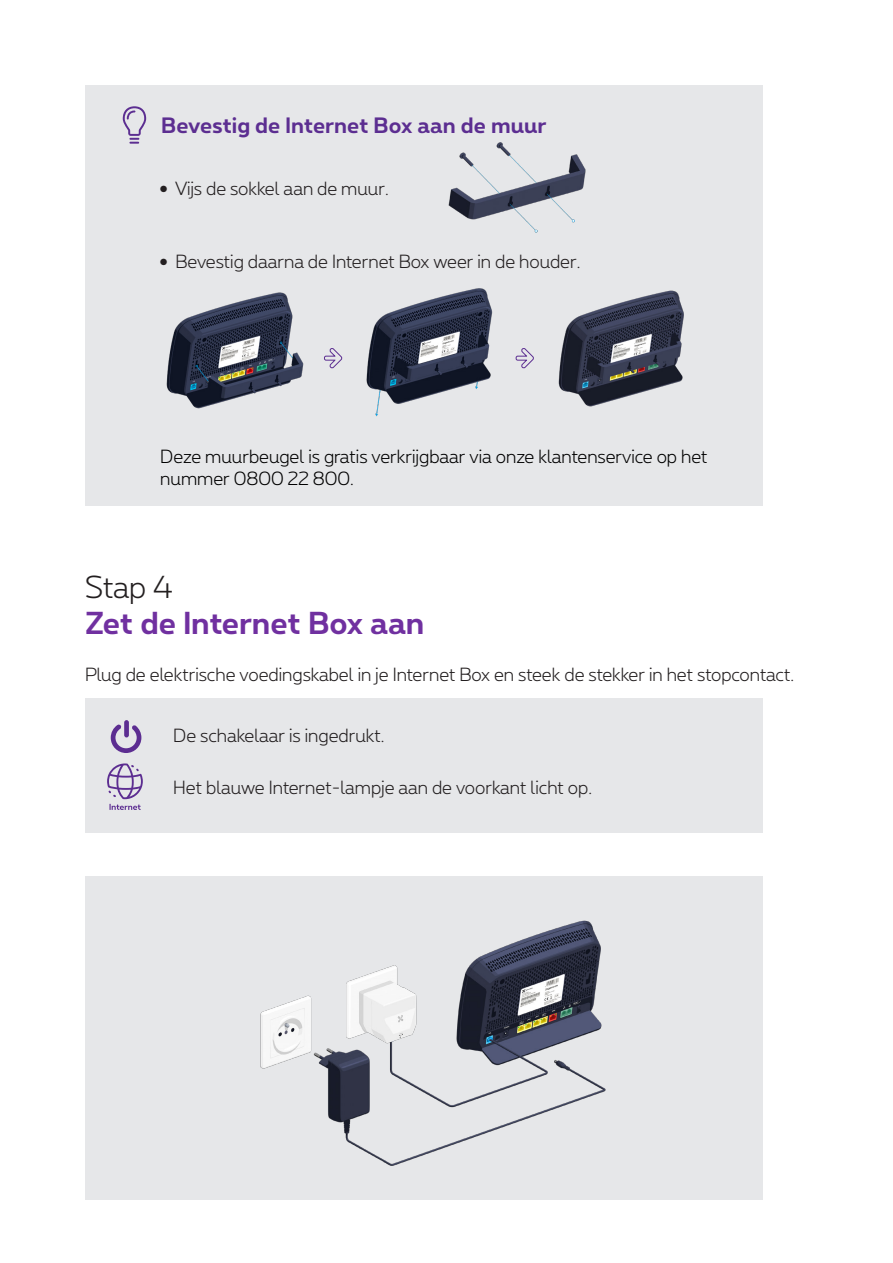
<style>
.page{position:relative;width:893px;height:1263px;background:#fff}
.page>*{position:absolute;margin:0;border:0;box-sizing:border-box;transform-origin:0 0}
.Heading_1_light{font:700 30px/36px "Proximus";color:#7030a0}
.Heading_3{font:700 21px "Proximus";letter-spacing:.005em;color:#5c2e91}
.t1{font:300 18px "Proximus";color:#231f20}
.t2{font:300 18px "Proximus";color:#000}
.s1{font-weight:300;color:#231f20}
</style>
<div class="page">
<div style="left:85px;top:85px;width:677px;height:421px;background:#e6e7e9"></div>
<svg style="left:123px;top:106px;width:23px;height:38px"></svg>
<img style="left:448px;top:142px;width:138px;height:91px">
<img style="left:166px;top:292px;width:138px;height:117px">
<img style="left:366px;top:288px;width:127px;height:129px">
<img style="left:558px;top:290px;width:126px;height:117px">
<svg style="left:324px;top:348px;width:18px;height:21px"></svg>
<svg style="left:515px;top:348px;width:19px;height:21px"></svg>
<div style="left:85px;top:698px;width:677px;height:135px;background:#e6e7e9"></div>
<svg style="left:111px;top:724px;width:30px;height:29px"></svg>
<div style="left:124px;top:720px;width:5px;height:17px;background:#5c2d91;border-radius:2px"></div>
<svg style="left:107px;top:763px;width:36px;height:47px"></svg>
<div style="left:85px;top:876px;width:677px;height:324px;background:#e6e7e9"></div>
<img style="left:260px;top:920px;width:346px;height:246px">
<p class="Heading_3" style="left:161px;top:110px;width:387px">Bevestig de Internet Box aan de muur</p>
<p class="t1" style="left:160px;top:176px;width:230px">● Vijs de sokkel aan de muur.</p>
<p class="t1" style="left:160px;top:249px;width:422px">● Bevestig daarna de Internet Box weer in de houder.</p>
<p class="t2" style="left:160px;top:444px;width:549px">Deze muurbeugel is gratis verkrijgbaar via onze klantenservice op het</p>
<p class="t2" style="left:160px;top:466px;width:195px">nummer 0800 22 800.</p>
<p class="Heading_1_light" style="left:85px;top:567px;width:341px"><span class="s1">Stap 4<br></span>Zet de Internet Box aan</p>
<p class="t1" style="left:85px;top:662px;width:711px">Plug de elektrische voedingskabel in je Internet Box en steek de stekker in het stopcontact.</p>
<p class="t1" style="left:173px;top:723px;width:213px">De schakelaar is ingedrukt.</p>
<p class="t1" style="left:173px;top:775px;width:420px">Het blauwe Internet-lampje aan de voorkant licht op.</p>
</div>
